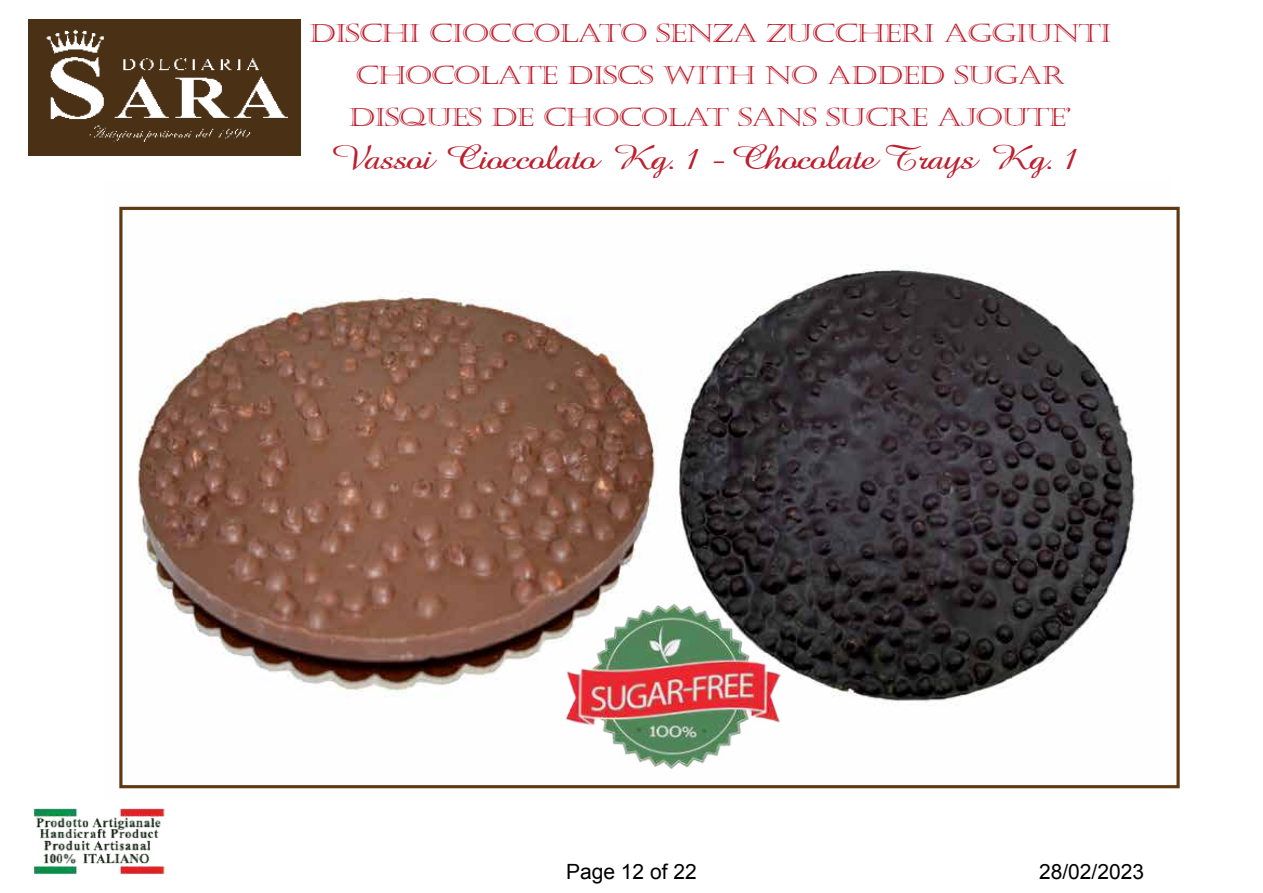
<style>
.page{position:relative;width:1263px;height:893px;background:#fff}
.page>*{position:absolute;margin:0;border:0;box-sizing:border-box;transform-origin:0 0}
.t1{font:34.5px "Amazone BT";letter-spacing:-.05em;color:#be1e2d;scale:1.24 1}
.t2{font:25.5px/42px "Castellar";letter-spacing:-.05em;color:#be1e2d;text-align:center;scale:1.24 1}
.t3{font:21px "Arial";color:#000}
</style>
<div class="page">
<img style="left:33px;top:808px;width:132px;height:66px">
<img style="left:29px;top:19px;width:271px;height:136px">
<img style="left:119px;top:206px;width:1051px;height:583px">
<div style="left:119px;top:207px;width:1061px;height:581px;border:3px solid #603913"></div>
<img style="left:559px;top:594px;width:226px;height:183px">
<p class="t2" style="left:309px;top:13px;width:649px">DISCHI CIOCCOLATO SENZA ZUCCHERI AGGIUNTI<br>CHOCOLATE DISCS WITH NO ADDED SUGAR<br>DISQUES DE CHOCOLAT SANS SUCRE AJOUTE’</p>
<h1 class="t1" style="left:330px;top:138px;width:607px">Vassoi Cioccolato Kg. 1 - Chocolate Trays Kg. 1</h1>
<p class="t3" style="left:566px;top:858px;width:132px">Page 12 of 22</p>
<p class="t3" style="left:1039px;top:858px;width:107px">28/02/2023</p>
</div>
